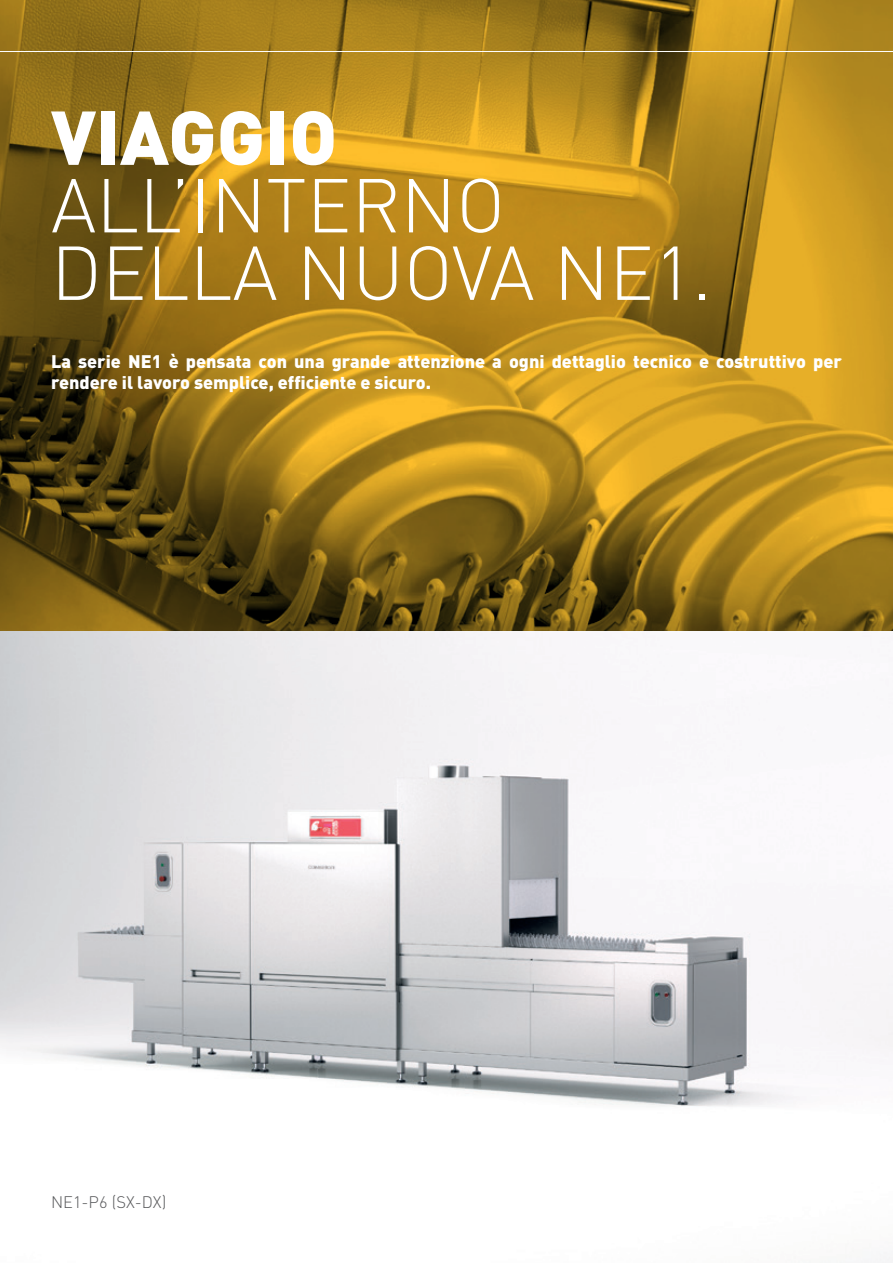
<style>
.page{position:relative;width:893px;height:1263px;background:#fff}
.page>*{position:absolute;margin:0;border:0;box-sizing:border-box;transform-origin:0 0}
.t1{font:300 75px/67.5px "DIN";color:#fff}
.t2{font:900 75px "DIN";color:#fff}
.t3{font:900 18px/21.6px "DIN";color:#fff}
.t4{font:300 16.5px "DIN";color:#57585a}
</style>
<div class="page">
<img style="left:0;top:631px;width:893px;height:632px">
<svg style="left:0;top:0;width:893px;height:631px;background:#a0791b"></svg>
<hr style="left:0;top:51px;width:893px;height:1px;background:#fff">
<h1 class="t2" style="left:51px;top:88px;width:288px">VIAGGIO</h1>
<h1 class="t1" style="left:51px;top:171px;width:663px">ALL’INTERNO<br>DELLA NUOVA NE1.</h1>
<p class="t3" style="left:51px;top:349px;width:792px">La serie NE1 è pensata con una grande attenzione a ogni dettaglio tecnico e costruttivo per rendere il lavoro semplice, efficiente e sicuro.</p>
<p class="t4" style="left:51px;top:1192px;width:117px">NE1-P6 (SX-DX)</p>
</div>
